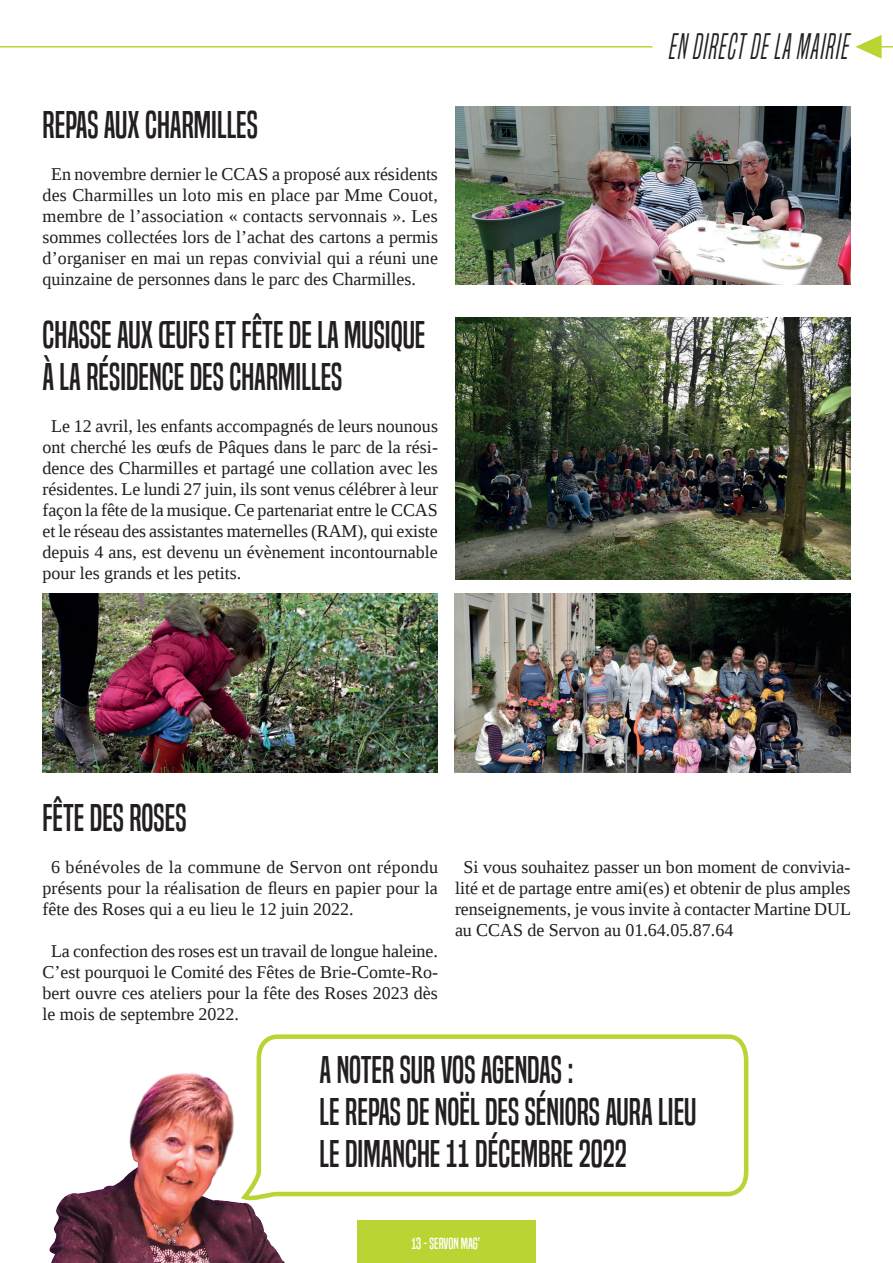
<style>
.page{position:relative;width:893px;height:1263px;background:#fff}
.page>*{position:absolute;margin:0;border:0;box-sizing:border-box;transform-origin:0 0}
.Sous-titre{font:36px/42px "Built Titling Rg";color:#231f20}
.t1{font:italic 34.35px "Built Titling Lt";color:#231f20}
.texte{font:18px/21px "Liberation Serif";color:#231f20;text-align:justify}
.t2{font:15px "Built Titling Rg";letter-spacing:-.005em;color:#fff}
</style>
<div class="page">
<div style="left:357px;top:1221px;width:179px;height:42px;background:#bad433"></div>
<svg style="left:855px;top:35px;width:27px;height:24px"></svg>
<hr style="left:858px;top:46px;width:35px;height:2px;background:#bad433">
<hr style="left:0;top:46px;width:653px;height:2px;background:#bad433">
<img style="left:455px;top:317px;width:395px;height:263px">
<img style="left:43px;top:593px;width:395px;height:179px">
<img style="left:455px;top:106px;width:395px;height:179px">
<img style="left:455px;top:593px;width:395px;height:179px">
<img style="left:49px;top:1073px;width:236px;height:190px">
<svg style="left:237px;top:1034px;width:512px;height:166px"></svg>
<p class="Sous-titre" style="left:43px;top:104px;width:217px">REPAS AUX CHARMILLES</p>
<p class="texte" style="left:43px;top:163px;width:397px;text-indent:9px">En novembre dernier le CCAS a proposé aux résidents des Charmilles un loto mis en place par Mme Couot, membre de l’association « contacts servonnais ». Les sommes collectées lors de l’achat des cartons a permis d’organiser en mai un repas convivial qui a réuni une quinzaine de personnes dans le parc des Charmilles.</p>
<p class="Sous-titre" style="left:43px;top:314px;width:385px">CHASSE AUX ŒUFS ET FÊTE DE LA MUSIQUE<br>À LA RÉSIDENCE DES CHARMILLES</p>
<p class="texte" style="left:43px;top:415px;width:397px;text-indent:9px">Le 12 avril, les enfants accompagnés de leurs nounous ont cherché les œufs de Pâques dans le parc de la rési&shy;dence des Charmilles et partagé une collation avec les résidentes. Le lundi 27 juin, ils sont venus célébrer à leur façon la fête de la musique. Ce partenariat entre le CCAS et le réseau des assistantes maternelles (RAM), qui existe depuis 4 ans, est devenu un évènement incontournable pour les grands et les petits.</p>
<h2 class="t1" style="left:669px;top:26px;width:183px">EN DIRECT DE LA MAIRIE</h2>
<p class="Sous-titre" style="left:43px;top:797px;width:145px">FÊTE DES ROSES</p>
<p class="texte" style="left:43px;top:856px;width:397px;text-indent:9px">6 bénévoles de la commune de Servon ont répondu présents pour la réalisation de fleurs en papier pour la fête des Roses qui a eu lieu le 12 juin 2022.</p>
<p class="texte" style="left:43px;top:940px;width:397px;text-indent:9px">La confection des roses est un travail de longue haleine.<br>C’est pourquoi le Comité des Fêtes de Brie-Comte-Ro&shy;bert ouvre ces ateliers pour la fête des Roses 2023 dès le mois de septembre 2022.</p>
<p class="texte" style="left:455px;top:856px;width:398px;text-indent:9px">Si vous souhaitez passer un bon moment de convivia&shy;lité et de partage entre ami(es) et obtenir de plus amples renseignements, je vous invite à contacter Martine DUL au CCAS de Servon au 01.64.05.87.64</p>
<p class="Sous-titre" style="left:320px;top:1049px;width:255px">A NOTER SUR VOS AGENDAS :</p>
<p class="Sous-titre" style="left:320px;top:1091px;width:378px">LE REPAS DE NOËL DES SÉNIORS AURA LIEU</p>
<p class="Sous-titre" style="left:320px;top:1133px;width:309px">LE DIMANCHE 11 DÉCEMBRE 2022</p>
<p class="t2" style="left:412px;top:1234px;width:70px">13 - SERVON MAG’</p>
</div>
